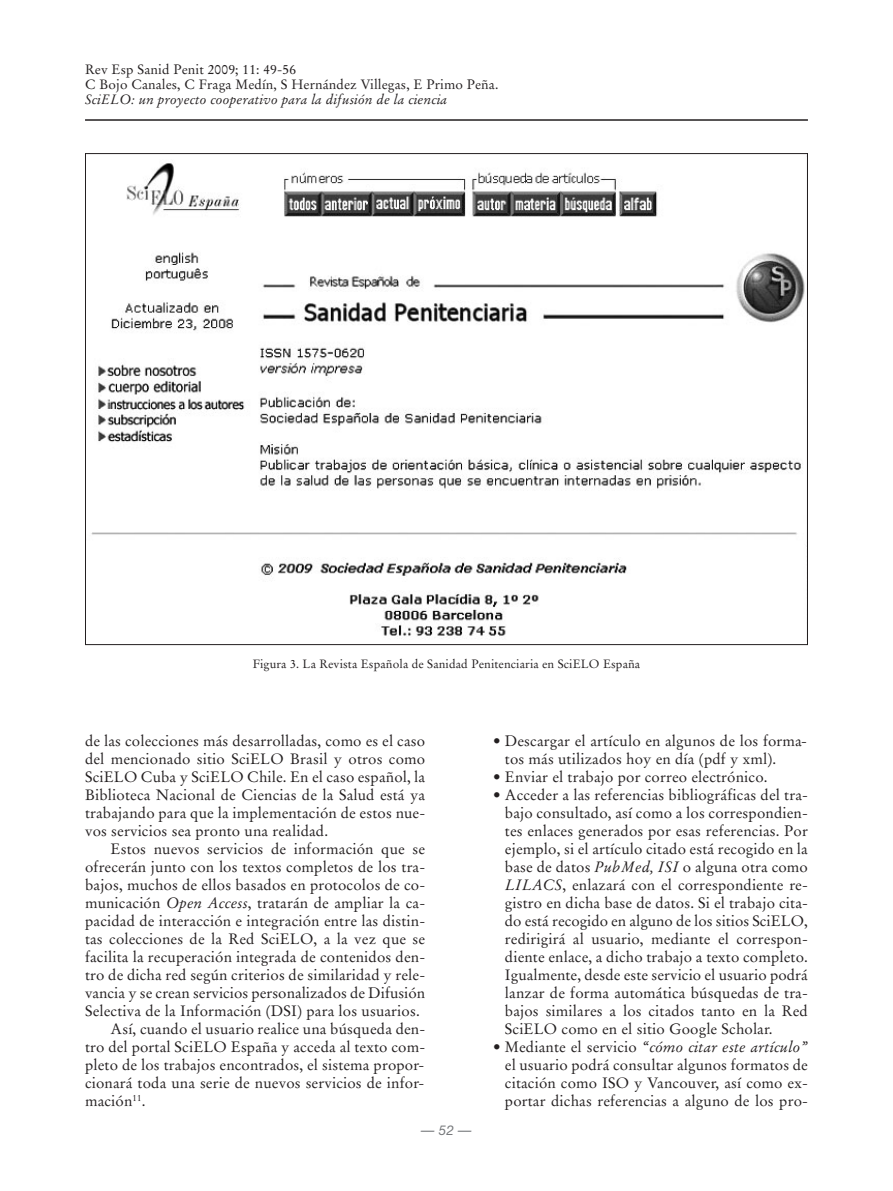
<style>
.page{position:relative;width:893px;height:1191px;background:#fff}
.page>*{position:absolute;margin:0;border:0;box-sizing:border-box;transform-origin:0 0}
.t1{font:15px/18px "Stempel Garamond";letter-spacing:.01em;color:#231f20;text-align:justify}
.t2{font:13.5px/15px "Stempel Garamond";letter-spacing:.01em;color:#231f20}
.t3{font:italic 13.5px "Stempel Garamond";letter-spacing:.01em;color:#231f20}
.t4{font:italic 13.5px "Helvetica Neue";color:#76787b}
.t5{font:12px "Stempel Garamond";letter-spacing:.01em;color:#231f20}
.s1{font-style:italic}
</style>
<div class="page">
<hr style="left:85px;top:119px;width:723px;height:2px;background:#231f20">
<img style="left:91px;top:163px;width:714px;height:476px">
<p class="t2" style="left:85px;top:63px;width:415px">Rev Esp Sanid Penit 2009; 11: 49-56<br>C Bojo Canales, C Fraga Medín, S Hernández Villegas, E Primo Peña.</p>
<p class="t3" style="left:85px;top:94px;width:364px">SciELO: un proyecto cooperativo para la difusión de la ciencia</p>
<p class="t5" style="left:253px;top:658px;width:389px">Figura 3. La Revista Española de Sanidad Penitenciaria en SciELO España</p>
<p class="t1" style="left:85px;top:733px;width:342px">de las colecciones más desarrolladas, como es el caso del mencionado sitio SciELO Brasil y otros como SciELO Cuba y SciELO Chile. En el caso español, la Biblioteca Nacional de Ciencias de la Salud está ya trabajando para que la implementación de estos nue&shy;vos servicios sea pronto una realidad.</p>
<p class="t1" style="left:111px;top:841px;width:316px">Estos nuevos servicios de información que se</p>
<p class="t1" style="left:85px;top:859px;width:342px">ofrecerán junto con los textos completos de los tra-</p>
<p class="t1" style="left:85px;top:877px;width:342px">bajos, muchos de ellos basados en protocolos de co-</p>
<p class="t1" style="left:85px;top:895px;width:342px">municación <span class="s1">Open Access</span>, tratarán de ampliar la ca-</p>
<p class="t1" style="left:85px;top:913px;width:342px">pacidad de interacción e integración entre las distin-</p>
<p class="t1" style="left:85px;top:931px;width:342px">tas colecciones de la Red SciELO, a la vez que se</p>
<p class="t1" style="left:85px;top:949px;width:342px">facilita la recuperación integrada de contenidos den-</p>
<p class="t1" style="left:85px;top:967px;width:342px">tro de dicha red según criterios de similaridad y rele-</p>
<p class="t1" style="left:85px;top:985px;width:342px">vancia y se crean servicios personalizados de Difusión</p>
<p class="t1" style="left:85px;top:1003px;width:336px">Selectiva de la Información (DSI) para los usuarios.</p>
<p class="t1" style="left:111px;top:1021px;width:316px">Así, cuando el usuario realice una búsqueda den-</p>
<p class="t1" style="left:85px;top:1039px;width:342px">tro del portal SciELO España y acceda al texto com-</p>
<p class="t1" style="left:85px;top:1057px;width:341px">pleto de los trabajos encontrados, el sistema propor-</p>
<p class="t1" style="left:85px;top:1075px;width:341px">cionará toda una serie de nuevos servicios de infor-</p>
<p class="t1" style="left:85px;top:1093px;width:62px">mación<sup>11</sup>.</p>
<p class="t4" style="left:421px;top:1125px;width:52px">— 52 —</p>
<p class="t1" style="left:505px;top:733px;width:304px;text-indent:-12px">• Descargar el artículo en algunos de los forma&shy;tos más utilizados hoy en día (pdf y xml).</p>
<p class="t1" style="left:493px;top:769px;width:276px">• Enviar el trabajo por correo electrónico.</p>
<p class="t1" style="left:505px;top:787px;width:305px;text-indent:-12px">• Acceder a las referencias bibliográficas del tra&shy;bajo consultado, así como a los correspondien&shy;tes enlaces generados por esas referencias. Por ejemplo, si el artículo citado está recogido en la base de datos <span class="s1">PubMed, ISI</span> o alguna otra como <span class="s1">LILACS</span>, enlazará con el correspondiente re&shy;gistro en dicha base de datos. Si el trabajo cita&shy;do está recogido en alguno de los sitios SciELO, redirigirá al usuario, mediante el correspon&shy;diente enlace, a dicho trabajo a texto completo.<br>Igualmente, desde este servicio el usuario podrá lanzar de forma automática búsquedas de tra&shy;bajos similares a los citados tanto en la Red SciELO como en el sitio Google Scholar.</p>
<p class="t1" style="left:505px;top:1039px;width:305px;text-indent:-12px">• Mediante el servicio <span class="s1">“cómo citar este artículo” </span>el usuario podrá consultar algunos formatos de citación como ISO y Vancouver, así como ex&shy;portar dichas referencias a alguno de los pro-</p>
</div>
